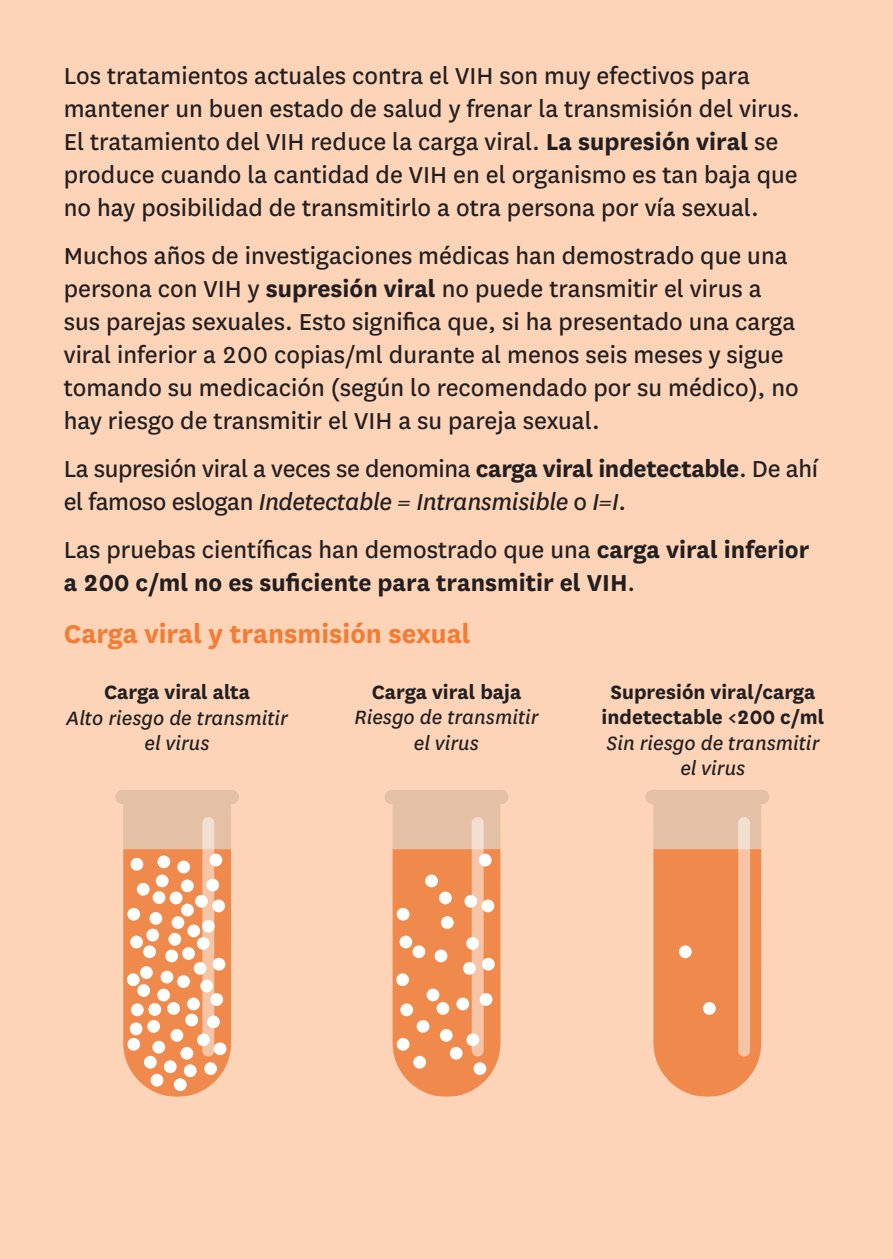
<style>
.page{position:relative;width:893px;height:1259px;background:#fdd4b7}
.page>*{position:absolute;margin:0;border:0;box-sizing:border-box;transform-origin:0 0}
.t1{font:700 30px "National";color:#f37d36}
.t2{font:27px/33px "National";color:#231f20}
.t3{font:700 27px/33px "National";color:#231f20}
.t4{font:italic 22.5px/25.5px "National";color:#231f20;text-align:center}
.t5{font:700 22.5px/25.5px "National";color:#231f20;text-align:center}
.s1{font-weight:700}
.s2{font-style:italic}
.s3{font-weight:400}
</style>
<div class="page">
<svg style="left:115px;top:790px;width:124px;height:306px"></svg>
<svg style="left:385px;top:790px;width:123px;height:306px"></svg>
<svg style="left:645px;top:790px;width:124px;height:306px"></svg>
<div style="left:131px;top:858px;width:12px;height:12px;background:#fff;border-radius:50%"></div>
<div style="left:157px;top:855px;width:13px;height:13px;background:#fff;border-radius:50%"></div>
<div style="left:177px;top:860px;width:13px;height:13px;background:#fff;border-radius:50%"></div>
<div style="left:181px;top:879px;width:13px;height:13px;background:#fff;border-radius:50%"></div>
<div style="left:209px;top:853px;width:13px;height:13px;background:#fff;border-radius:50%"></div>
<div style="left:137px;top:883px;width:13px;height:12px;background:#fff;border-radius:50%"></div>
<div style="left:156px;top:874px;width:13px;height:13px;background:#fff;border-radius:50%"></div>
<div style="left:170px;top:891px;width:12px;height:13px;background:#fff;border-radius:50%"></div>
<div style="left:130px;top:935px;width:13px;height:13px;background:#fff;border-radius:50%"></div>
<div style="left:206px;top:878px;width:13px;height:13px;background:#fff;border-radius:50%"></div>
<div style="left:194px;top:962px;width:12px;height:12px;background:#fff;border-radius:50%"></div>
<div style="left:153px;top:891px;width:12px;height:13px;background:#fff;border-radius:50%"></div>
<div style="left:181px;top:903px;width:13px;height:13px;background:#fff;border-radius:50%"></div>
<div style="left:195px;top:895px;width:13px;height:12px;background:#fff;border-radius:50%"></div>
<div style="left:212px;top:899px;width:13px;height:13px;background:#fff;border-radius:50%"></div>
<div style="left:127px;top:908px;width:13px;height:12px;background:#fff;border-radius:50%"></div>
<div style="left:149px;top:912px;width:13px;height:12px;background:#fff;border-radius:50%"></div>
<div style="left:172px;top:916px;width:12px;height:13px;background:#fff;border-radius:50%"></div>
<div style="left:187px;top:924px;width:13px;height:13px;background:#fff;border-radius:50%"></div>
<div style="left:127px;top:973px;width:13px;height:13px;background:#fff;border-radius:50%"></div>
<div style="left:146px;top:928px;width:13px;height:13px;background:#fff;border-radius:50%"></div>
<div style="left:168px;top:933px;width:13px;height:12px;background:#fff;border-radius:50%"></div>
<div style="left:148px;top:1003px;width:13px;height:13px;background:#fff;border-radius:50%"></div>
<div style="left:197px;top:937px;width:13px;height:12px;background:#fff;border-radius:50%"></div>
<div style="left:177px;top:975px;width:13px;height:13px;background:#fff;border-radius:50%"></div>
<div style="left:143px;top:945px;width:13px;height:13px;background:#fff;border-radius:50%"></div>
<div style="left:165px;top:949px;width:13px;height:13px;background:#fff;border-radius:50%"></div>
<div style="left:182px;top:947px;width:13px;height:13px;background:#fff;border-radius:50%"></div>
<div style="left:213px;top:958px;width:12px;height:12px;background:#fff;border-radius:50%"></div>
<div style="left:140px;top:966px;width:13px;height:13px;background:#fff;border-radius:50%"></div>
<div style="left:161px;top:970px;width:12px;height:13px;background:#fff;border-radius:50%"></div>
<div style="left:167px;top:1002px;width:13px;height:13px;background:#fff;border-radius:50%"></div>
<div style="left:187px;top:997px;width:13px;height:13px;background:#fff;border-radius:50%"></div>
<svg style="left:200px;top:979px;width:13px;height:13px"></svg>
<div style="left:137px;top:984px;width:13px;height:13px;background:#fff;border-radius:50%"></div>
<div style="left:157px;top:988px;width:13px;height:13px;background:#fff;border-radius:50%"></div>
<div style="left:185px;top:1013px;width:13px;height:13px;background:#fff;border-radius:50%"></div>
<div style="left:207px;top:1015px;width:13px;height:13px;background:#fff;border-radius:50%"></div>
<div style="left:210px;top:993px;width:13px;height:13px;background:#fff;border-radius:50%"></div>
<div style="left:131px;top:1003px;width:13px;height:13px;background:#fff;border-radius:50%"></div>
<div style="left:147px;top:1020px;width:13px;height:12px;background:#fff;border-radius:50%"></div>
<div style="left:171px;top:1029px;width:12px;height:12px;background:#fff;border-radius:50%"></div>
<svg style="left:197px;top:1033px;width:13px;height:13px"></svg>
<div style="left:214px;top:1042px;width:12px;height:13px;background:#fff;border-radius:50%"></div>
<div style="left:130px;top:1022px;width:12px;height:13px;background:#fff;border-radius:50%"></div>
<div style="left:152px;top:1040px;width:13px;height:13px;background:#fff;border-radius:50%"></div>
<div style="left:164px;top:1060px;width:13px;height:13px;background:#fff;border-radius:50%"></div>
<div style="left:180px;top:1047px;width:13px;height:12px;background:#fff;border-radius:50%"></div>
<div style="left:204px;top:1062px;width:13px;height:13px;background:#fff;border-radius:50%"></div>
<div style="left:127px;top:1038px;width:13px;height:12px;background:#fff;border-radius:50%"></div>
<div style="left:144px;top:1056px;width:13px;height:12px;background:#fff;border-radius:50%"></div>
<div style="left:151px;top:1073px;width:12px;height:13px;background:#fff;border-radius:50%"></div>
<div style="left:174px;top:1078px;width:13px;height:13px;background:#fff;border-radius:50%"></div>
<div style="left:184px;top:1064px;width:13px;height:13px;background:#fff;border-radius:50%"></div>
<div style="left:479px;top:853px;width:13px;height:13px;background:#fff;border-radius:50%"></div>
<div style="left:425px;top:874px;width:13px;height:13px;background:#fff;border-radius:50%"></div>
<div style="left:439px;top:891px;width:13px;height:13px;background:#fff;border-radius:50%"></div>
<div style="left:399px;top:935px;width:13px;height:13px;background:#fff;border-radius:50%"></div>
<div style="left:463px;top:962px;width:13px;height:12px;background:#fff;border-radius:50%"></div>
<div style="left:464px;top:895px;width:13px;height:12px;background:#fff;border-radius:50%"></div>
<div style="left:482px;top:899px;width:12px;height:13px;background:#fff;border-radius:50%"></div>
<div style="left:397px;top:908px;width:12px;height:12px;background:#fff;border-radius:50%"></div>
<div style="left:441px;top:916px;width:13px;height:13px;background:#fff;border-radius:50%"></div>
<div style="left:396px;top:973px;width:13px;height:13px;background:#fff;border-radius:50%"></div>
<div style="left:466px;top:937px;width:13px;height:12px;background:#fff;border-radius:50%"></div>
<div style="left:412px;top:945px;width:13px;height:13px;background:#fff;border-radius:50%"></div>
<div style="left:435px;top:949px;width:12px;height:13px;background:#fff;border-radius:50%"></div>
<div style="left:482px;top:958px;width:13px;height:12px;background:#fff;border-radius:50%"></div>
<div style="left:437px;top:1002px;width:12px;height:13px;background:#fff;border-radius:50%"></div>
<div style="left:456px;top:997px;width:13px;height:13px;background:#fff;border-radius:50%"></div>
<div style="left:427px;top:988px;width:12px;height:13px;background:#fff;border-radius:50%"></div>
<div style="left:480px;top:993px;width:12px;height:13px;background:#fff;border-radius:50%"></div>
<div style="left:400px;top:1003px;width:13px;height:13px;background:#fff;border-radius:50%"></div>
<div style="left:417px;top:1020px;width:12px;height:12px;background:#fff;border-radius:50%"></div>
<div style="left:440px;top:1029px;width:13px;height:12px;background:#fff;border-radius:50%"></div>
<svg style="left:466px;top:1033px;width:13px;height:13px"></svg>
<div style="left:450px;top:1047px;width:13px;height:12px;background:#fff;border-radius:50%"></div>
<div style="left:474px;top:1062px;width:12px;height:13px;background:#fff;border-radius:50%"></div>
<div style="left:397px;top:1038px;width:12px;height:12px;background:#fff;border-radius:50%"></div>
<div style="left:413px;top:1056px;width:13px;height:12px;background:#fff;border-radius:50%"></div>
<div style="left:679px;top:945px;width:13px;height:13px;background:#fff;border-radius:50%"></div>
<div style="left:703px;top:1002px;width:13px;height:13px;background:#fff;border-radius:50%"></div>
<svg style="left:202px;top:817px;width:12px;height:239px;fill:#f7c4a5"></svg>
<svg style="left:472px;top:817px;width:12px;height:239px;background:#f6cdb3"></svg>
<svg style="left:738px;top:817px;width:12px;height:239px;background:#f6c6a9"></svg>
<p class="t2" style="left:64px;top:58px;width:737px">Los tratamientos actuales contra el VIH son muy efectivos para mantener un buen estado de salud y frenar la transmisión del virus.<br>El tratamiento del VIH reduce la carga viral. <span class="s1">La supresión viral</span> se produce cuando la cantidad de VIH en el organismo es tan baja que no hay posibilidad de transmitirlo a otra persona por vía sexual.</p>
<p class="t2" style="left:64px;top:238px;width:736px">Muchos años de investigaciones médicas han demostrado que una persona con VIH y <span class="s1">supresión viral</span> no puede transmitir el virus a sus parejas sexuales. Esto significa que, si ha presentado una carga viral inferior a 200 copias/ml durante al menos seis meses y sigue tomando su medicación (según lo recomendado por su médico), no hay riesgo de transmitir el VIH a su pareja sexual.</p>
<p class="t2" style="left:64px;top:451px;width:756px">La supresión viral a veces se denomina <span class="s1">carga viral indetectable</span>. De ahí el famoso eslogan <span class="s2">Indetectable = Intransmisible</span> o <span class="s2">I=I</span>.</p>
<p class="t3" style="left:64px;top:531px;width:747px"><span class="s3">Las pruebas científicas han demostrado que una</span> carga viral inferior a 200 c/ml no es suficiente para transmitir el VIH<span class="s3">.</span></p>
<p class="t1" style="left:64px;top:613px;width:408px">Carga viral y transmisión sexual</p>
<p class="t5" style="left:104px;top:678px;width:148px">Carga viral alta</p>
<p class="t4" style="left:66px;top:704px;width:223px">Alto riesgo de transmitir el virus</p>
<p class="t5" style="left:372px;top:677px;width:151px">Carga viral baja</p>
<p class="t4" style="left:354px;top:704px;width:186px">Riesgo de transmitir el virus</p>
<p class="t5" style="left:602px;top:677px;width:224px">Supresión viral/carga indetectable &lt;200 c/ml</p>
<p class="t4" style="left:606px;top:729px;width:214px">Sin riesgo de transmitir el virus</p>
</div>
